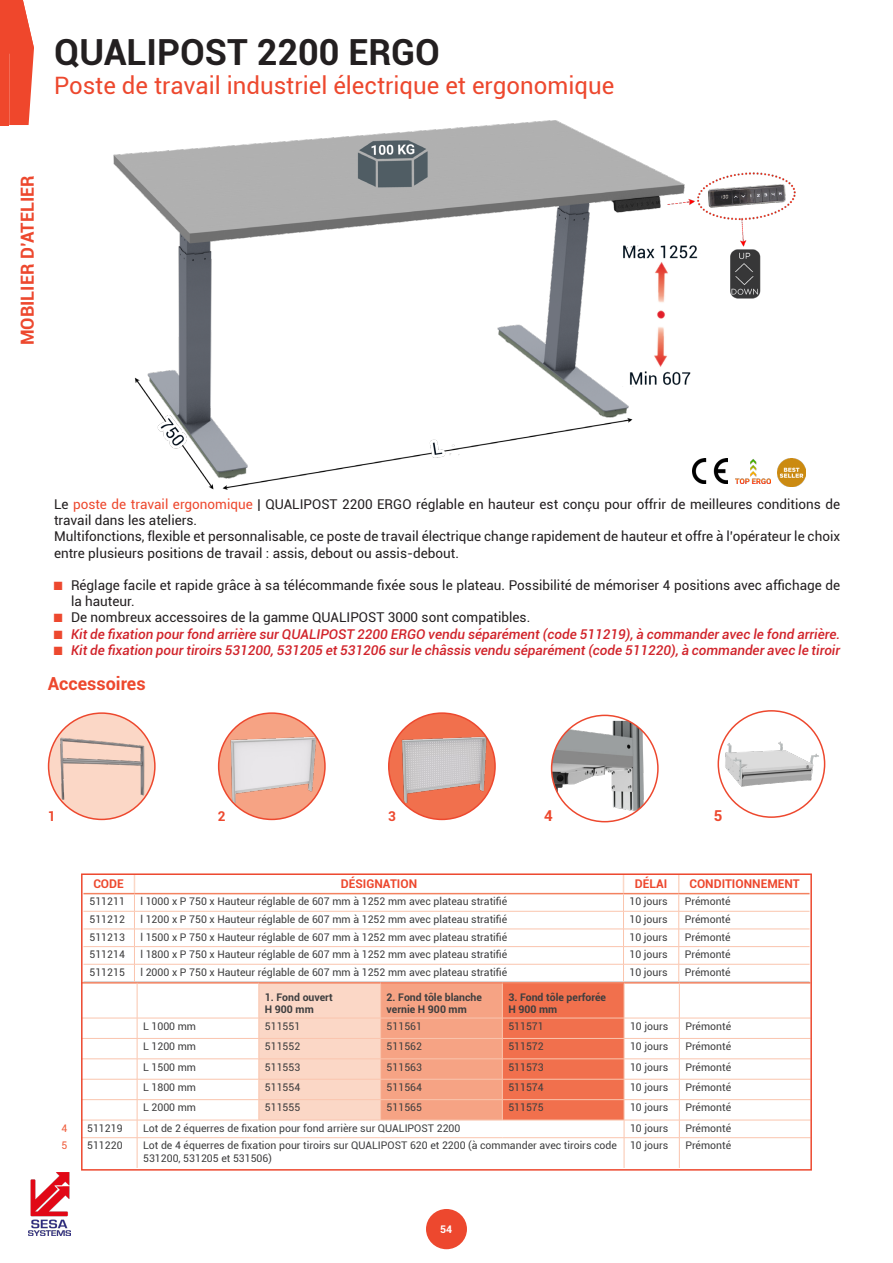
<style>
.page{position:relative;width:893px;height:1263px;background:#fff}
.page>*{position:absolute;margin:0;border:0;box-sizing:border-box;transform-origin:0 0}
.t1{font:700 36px "Roboto";color:#231f20}
.t2{font:24px "Roboto";color:#ed482e}
.t3{font:700 18px "Roboto";color:#ed482e}
.t4{font:700 15px "Roboto";color:#ed482e}
.t5{font:13.5px/16.2px "Roboto";color:#231f20}
.t6{font:italic 500 13.5px "Roboto";color:#d1232a}
.t7{font:700 13.5px "Roboto";color:#ed482e}
.t8{font:700 12px "Roboto";color:#ed482e}
.t9{font:10.5px/12.6px "Roboto";color:#3e3e3f}
.t10{font:700 10.5px/12px "Roboto";color:#3e3e3f}
.t11{font:700 10.5px "Roboto";color:#fff}
.t12{font:10.5px "Roboto";color:#ef5d3c}
.s1{color:#ed482e}
.s2{font-family:"Courier New";color:#ed482e}
.s3{font-family:"Courier New";font-weight:400;font-style:normal;color:#ed482e}
</style>
<div class="page">
<div style="left:426px;top:1209px;width:41px;height:40px;background:#ed482e;border-radius:50%"></div>
<img style="left:28px;top:1172px;width:43px;height:63px">
<svg style="left:0;top:0;width:34px;height:125px;background:#f05b43"></svg>
<img style="left:113px;top:120px;width:693px;height:370px">
<svg style="left:81px;top:873px;width:731px;height:298px"></svg>
<div style="left:49px;top:713px;width:106px;height:106px;background:#fbd7c6;border-radius:50%"></div>
<img style="left:50px;top:733px;width:104px;height:77px">
<div style="left:48px;top:712px;width:108px;height:108px;border:2px solid #ed482e;border-radius:50%"></div>
<div style="left:219px;top:713px;width:106px;height:106px;background:#f6a384;border-radius:50%"></div>
<img style="left:226px;top:735px;width:97px;height:70px">
<div style="left:218px;top:712px;width:108px;height:108px;border:2px solid #ed482e;border-radius:50%"></div>
<div style="left:389px;top:713px;width:106px;height:106px;background:#f1704d;border-radius:50%"></div>
<img style="left:398px;top:735px;width:94px;height:72px">
<div style="left:388px;top:712px;width:108px;height:108px;border:2px solid #ed482e;border-radius:50%"></div>
<img style="left:552px;top:721px;width:106px;height:97px">
<div style="left:551px;top:715px;width:108px;height:107px;border:2px solid #ed482e;border-radius:50%"></div>
<img style="left:723px;top:739px;width:97px;height:50px">
<div style="left:717px;top:710px;width:108px;height:108px;border:2px solid #ed482e;border-radius:50%"></div>
<img style="left:693px;top:458px;width:35px;height:25px">
<img style="left:736px;top:458px;width:34px;height:25px">
<img style="left:777px;top:458px;width:28px;height:28px">
<h1 class="t1" style="left:54px;top:27px;width:388px">QUALIPOST 2200 ERGO</h1>
<h2 class="t2" style="left:54px;top:69px;width:562px">Poste de travail industriel électrique et ergonomique</h2>
<h3 class="t3" style="left:15px;top:345px;width:171px;rotate:-90deg">MOBILIER D’ATELIER</h3>
<p class="t5" style="left:54px;top:495px;width:788px">Le <span class="s1">poste de travail ergonomique</span> | QUALIPOST 2200 ERGO réglable en hauteur est conçu pour offrir de meilleures conditions de travail dans les ateliers.<br>Multifonctions, flexible et personnalisable, ce poste de travail électrique change rapidement de hauteur et offre à l’opérateur le choix entre plusieurs positions de travail : assis, debout ou assis-debout.</p>
<p class="t5" style="left:71px;top:576px;width:771px;text-indent:-17px"><span class="s2">■</span> Réglage facile et rapide grâce à sa télécommande fixée sous le plateau. Possibilité de mémoriser 4 positions avec affichage de la hauteur.</p>
<p class="t5" style="left:54px;top:609px;width:478px"><span class="s2">■</span> De nombreux accessoires de la gamme QUALIPOST 3000 sont compatibles.</p>
<p class="t6" style="left:54px;top:624px;width:788px"><span class="s3">■</span> Kit de fixation pour fond arrière sur QUALIPOST 2200 ERGO vendu séparément (code 511219), à commander avec le fond arrière.</p>
<p class="t6" style="left:54px;top:640px;width:788px"><span class="s3">■</span> Kit de fixation pour tiroirs 531200, 531205 et 531206 sur le châssis vendu séparément (code 511220), à commander avec le tiroir</p>
<h3 class="t3" style="left:48px;top:671px;width:99px">Accessoires</h3>
<p class="t7" style="left:48px;top:807px;width:9px">1</p>
<p class="t7" style="left:218px;top:807px;width:9px">2</p>
<p class="t7" style="left:388px;top:807px;width:9px">3</p>
<h3 class="t4" style="left:544px;top:805px;width:10px">4</h3>
<h3 class="t4" style="left:714px;top:805px;width:10px">5</h3>
<p class="t8" style="left:93px;top:875px;width:32px">CODE</p>
<p class="t8" style="left:341px;top:875px;width:78px">DÉSIGNATION</p>
<p class="t8" style="left:635px;top:875px;width:34px">DÉLAI</p>
<p class="t8" style="left:689px;top:875px;width:112px">CONDITIONNEMENT</p>
<p class="t9" style="left:89px;top:895px;width:37px">511211</p>
<p class="t9" style="left:140px;top:895px;width:368px">l 1000 x P 750 x Hauteur réglable de 607 mm à 1252 mm avec plateau stratifié</p>
<p class="t9" style="left:629px;top:895px;width:40px">10 jours</p>
<p class="t9" style="left:685px;top:895px;width:47px">Prémonté</p>
<p class="t9" style="left:89px;top:912px;width:37px">511212</p>
<p class="t9" style="left:140px;top:912px;width:368px">l 1200 x P 750 x Hauteur réglable de 607 mm à 1252 mm avec plateau stratifié</p>
<p class="t9" style="left:629px;top:912px;width:40px">10 jours</p>
<p class="t9" style="left:685px;top:912px;width:47px">Prémonté</p>
<p class="t9" style="left:89px;top:930px;width:37px">511213</p>
<p class="t9" style="left:140px;top:930px;width:368px">l 1500 x P 750 x Hauteur réglable de 607 mm à 1252 mm avec plateau stratifié</p>
<p class="t9" style="left:629px;top:930px;width:40px">10 jours</p>
<p class="t9" style="left:685px;top:930px;width:47px">Prémonté</p>
<p class="t9" style="left:89px;top:948px;width:37px">511214</p>
<p class="t9" style="left:140px;top:948px;width:368px">l 1800 x P 750 x Hauteur réglable de 607 mm à 1252 mm avec plateau stratifié</p>
<p class="t9" style="left:629px;top:948px;width:40px">10 jours</p>
<p class="t9" style="left:685px;top:948px;width:47px">Prémonté</p>
<p class="t9" style="left:89px;top:965px;width:37px">511215</p>
<p class="t9" style="left:140px;top:965px;width:368px">l 2000 x P 750 x Hauteur réglable de 607 mm à 1252 mm avec plateau stratifié</p>
<p class="t9" style="left:629px;top:965px;width:40px">10 jours</p>
<p class="t9" style="left:685px;top:965px;width:47px">Prémonté</p>
<p class="t10" style="left:265px;top:990px;width:69px">1. Fond ouvert<br>H 900 mm</p>
<p class="t10" style="left:387px;top:990px;width:97px">2. Fond tôle blanche vernie H 900 mm</p>
<p class="t10" style="left:508px;top:990px;width:99px">3. Fond tôle perforée<br>H 900 mm</p>
<p class="t9" style="left:143px;top:1019px;width:55px">L 1000 mm</p>
<p class="t9" style="left:265px;top:1019px;width:37px">511551</p>
<p class="t9" style="left:387px;top:1019px;width:37px">511561</p>
<p class="t9" style="left:508px;top:1019px;width:37px">511571</p>
<p class="t9" style="left:630px;top:1019px;width:40px">10 jours</p>
<p class="t9" style="left:685px;top:1019px;width:47px">Prémonté</p>
<p class="t9" style="left:143px;top:1040px;width:55px">L 1200 mm</p>
<p class="t9" style="left:265px;top:1040px;width:37px">511552</p>
<p class="t9" style="left:387px;top:1040px;width:37px">511562</p>
<p class="t9" style="left:508px;top:1040px;width:37px">511572</p>
<p class="t9" style="left:630px;top:1040px;width:40px">10 jours</p>
<p class="t9" style="left:685px;top:1040px;width:47px">Prémonté</p>
<p class="t9" style="left:143px;top:1060px;width:55px">L 1500 mm</p>
<p class="t9" style="left:265px;top:1060px;width:37px">511553</p>
<p class="t9" style="left:387px;top:1060px;width:37px">511563</p>
<p class="t9" style="left:508px;top:1060px;width:37px">511573</p>
<p class="t9" style="left:630px;top:1060px;width:40px">10 jours</p>
<p class="t9" style="left:685px;top:1060px;width:47px">Prémonté</p>
<p class="t9" style="left:143px;top:1080px;width:55px">L 1800 mm</p>
<p class="t9" style="left:265px;top:1080px;width:37px">511554</p>
<p class="t9" style="left:387px;top:1080px;width:37px">511564</p>
<p class="t9" style="left:508px;top:1080px;width:37px">511574</p>
<p class="t9" style="left:630px;top:1080px;width:40px">10 jours</p>
<p class="t9" style="left:685px;top:1080px;width:47px">Prémonté</p>
<p class="t9" style="left:143px;top:1101px;width:55px">L 2000 mm</p>
<p class="t9" style="left:265px;top:1101px;width:37px">511555</p>
<p class="t9" style="left:387px;top:1101px;width:37px">511565</p>
<p class="t9" style="left:508px;top:1101px;width:37px">511575</p>
<p class="t9" style="left:630px;top:1101px;width:40px">10 jours</p>
<p class="t9" style="left:685px;top:1101px;width:47px">Prémonté</p>
<p class="t12" style="left:62px;top:1121px;width:7px">4</p>
<p class="t9" style="left:87px;top:1121px;width:37px">511219</p>
<p class="t9" style="left:143px;top:1121px;width:319px">Lot de 2 équerres de fixation pour fond arrière sur QUALIPOST 2200</p>
<p class="t9" style="left:630px;top:1121px;width:40px">10 jours</p>
<p class="t9" style="left:685px;top:1121px;width:47px">Prémonté</p>
<p class="t12" style="left:62px;top:1138px;width:7px">5</p>
<p class="t9" style="left:87px;top:1139px;width:37px">511220</p>
<p class="t9" style="left:143px;top:1139px;width:475px">Lot de 4 équerres de fixation pour tiroirs sur QUALIPOST 620 et 2200 (à commander avec tiroirs code<br>531200, 531205 et 531506)</p>
<p class="t9" style="left:630px;top:1139px;width:40px">10 jours</p>
<p class="t9" style="left:685px;top:1139px;width:47px">Prémonté</p>
<p class="t11" style="left:440px;top:1222px;width:14px">54</p>
</div>
